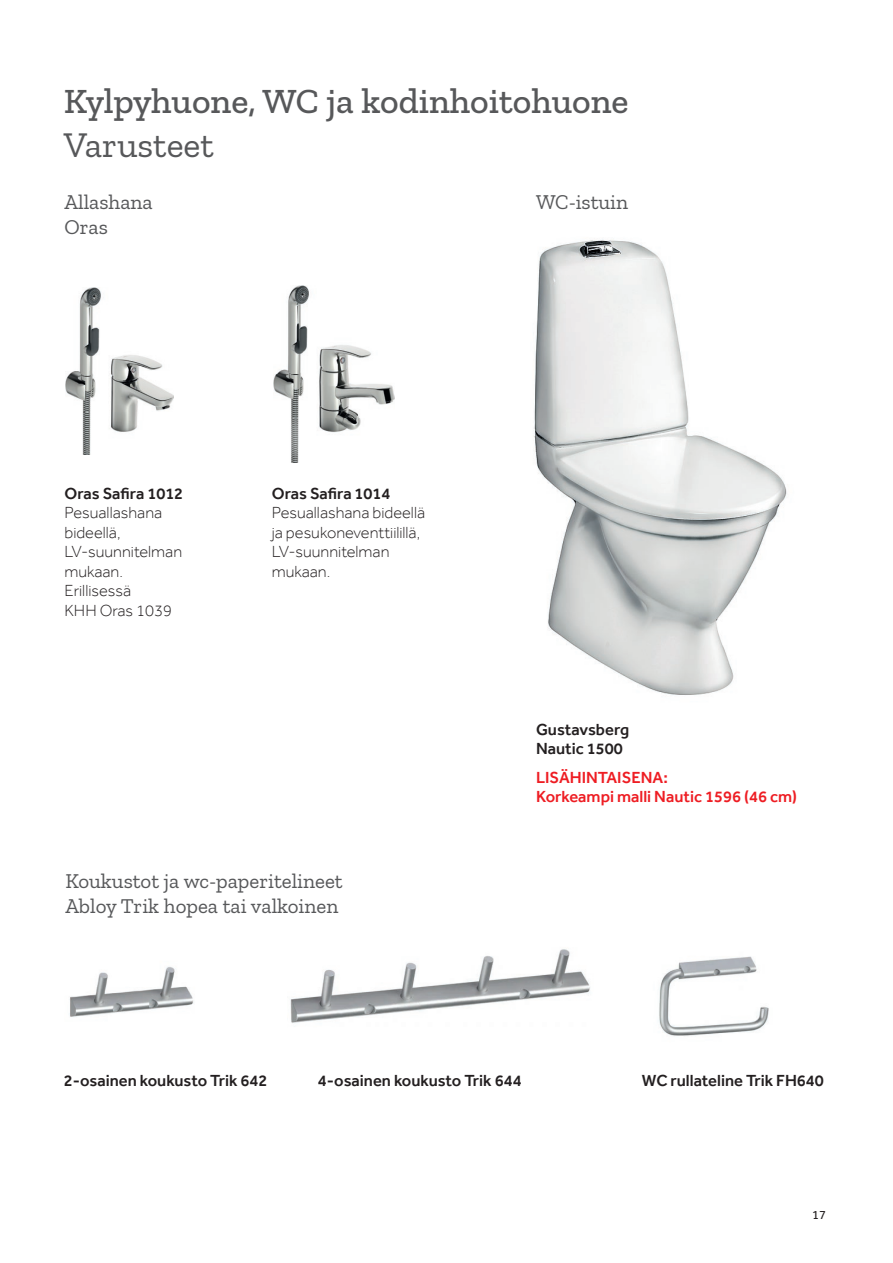
<style>
.page{position:relative;width:893px;height:1263px;background:#fff}
.page>*{position:absolute;margin:0;border:0;box-sizing:border-box;transform-origin:0 0}
.t1{font:500 36px "Zilla Slab";color:#57585a}
.t2{font:36px "Zilla Slab";color:#57585a}
.t3{font:21px/25.2px "Zilla Slab";color:#57585a}
.t4{font:300 16.5px/19.5px "Effra";color:#231f20}
.t5{font:500 16.5px/19.5px "Effra";color:#231f20}
.t6{font:500 16.5px/19.5px "Effra";color:#ee1d23}
.t7{font:12.75px "Effra";color:#231f20}
</style>
<div class="page">
<img style="left:66px;top:287px;width:107px;height:168px">
<img style="left:274px;top:286px;width:120px;height:177px">
<img style="left:533px;top:239px;width:254px;height:456px">
<img style="left:69px;top:966px;width:125px;height:51px">
<img style="left:290px;top:949px;width:300px;height:74px">
<img style="left:659px;top:956px;width:110px;height:80px">
<h1 class="t1" style="left:64px;top:81px;width:566px">Kylpyhuone, WC ja kodinhoitohuone</h1>
<h1 class="t2" style="left:64px;top:125px;width:152px">Varusteet</h1>
<p class="t3" style="left:64px;top:189px;width:90px">Allashana<br>Oras</p>
<p class="t3" style="left:536px;top:189px;width:94px">WC-istuin</p>
<p class="t5" style="left:64px;top:483px;width:120px">Oras Safira 1012</p>
<p class="t4" style="left:64px;top:503px;width:119px">Pesuallashana bideellä,<br>LV-suunnitelman mukaan.<br>Erillisessä<br>KHH Oras 1039</p>
<p class="t5" style="left:272px;top:483px;width:120px">Oras Safira 1014</p>
<p class="t4" style="left:272px;top:503px;width:155px">Pesuallashana bideellä ja pesukoneventtiilillä,<br>LV-suunnitelman mukaan.</p>
<p class="t3" style="left:65px;top:869px;width:279px">Koukustot ja wc-paperitelineet<br>Abloy Trik hopea tai valkoinen</p>
<p class="t5" style="left:536px;top:719px;width:95px">Gustavsberg<br>Nautic 1500</p>
<p class="t6" style="left:536px;top:767px;width:263px">LISÄHINTAISENA:<br>Korkeampi malli Nautic 1596 (46 cm)</p>
<p class="t5" style="left:64px;top:1070px;width:205px">2-osainen koukusto Trik 642</p>
<p class="t5" style="left:318px;top:1070px;width:205px">4-osainen koukusto Trik 644</p>
<p class="t5" style="left:642px;top:1070px;width:184px">WC rullateline Trik FH640</p>
<p class="t7" style="left:812px;top:1207px;width:15px">17</p>
</div>
